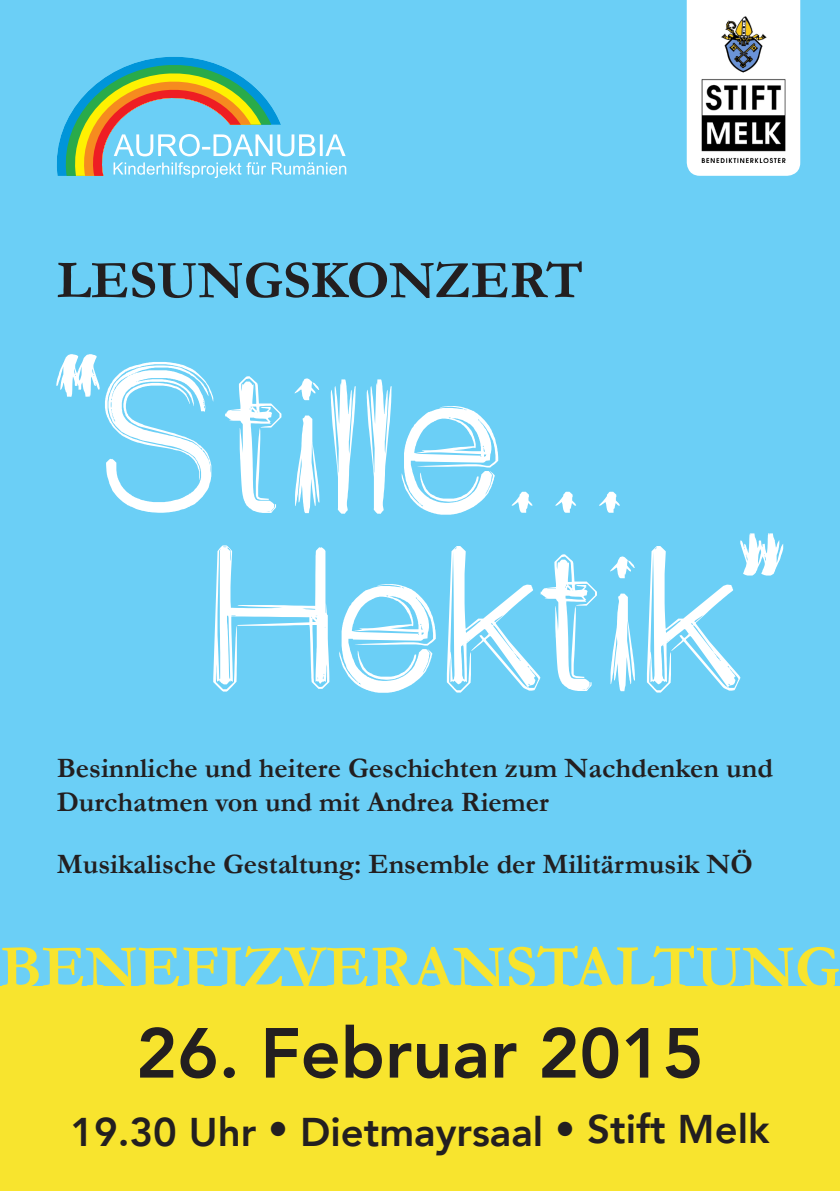
<style>
.page{position:relative;width:840px;height:1191px;background:#fff}
.page>*{position:absolute;margin:0;border:0;box-sizing:border-box;transform-origin:0 0}
.t1{font:194px "Decibel";letter-spacing:.06em;color:#fff}
.t2{font:800 70px "Avenir";color:#231f20}
.t3{font:700 63px "Garamond";color:#f8e42e}
.t4{font:700 54px "Garamond";color:#231f20}
.t5{font:800 40px "Avenir";color:#231f20}
.t6{font:700 28.2px/34px "Garamond";color:#231f20}
</style>
<div class="page">
<div style="left:0;top:0;width:839px;height:1191px;background:#6bcff6"></div>
<div style="left:686px;top:0;width:113px;height:176px;background:#fff"></div>
<img style="left:698px;top:12px;width:89px;height:150px">
<div style="left:0;top:986px;width:839px;height:205px;background:#f8e42e"></div>
<svg style="left:57px;top:57px;width:289px;height:121px"></svg>
<p class="t4" style="left:57px;top:248px;width:528px">LESUNGSKONZERT</p>
<p class="t1" style="left:57px;top:342px;width:565px">“Stille...</p>
<p class="t1" style="left:214px;top:520px;width:570px">Hektik”</p>
<p class="t6" style="left:57px;top:750px;width:717px">Besinnliche und heitere Geschichten zum Nachdenken und<br>Durchatmen von und mit Andrea Riemer</p>
<p class="t6" style="left:57px;top:846px;width:697px">Musikalische Gestaltung: Ensemble der Militärmusik NÖ</p>
<p class="t3" style="left:0;top:930px;width:840px">BENEFIZVERANSTALTUNG</p>
<p class="t2" style="left:136px;top:998px;width:569px">26. Februar 2015</p>
<p class="t5" style="left:70px;top:1100px;width:700px">19.30 Uhr • Dietmayrsaal • Stift Melk</p>
</div>
